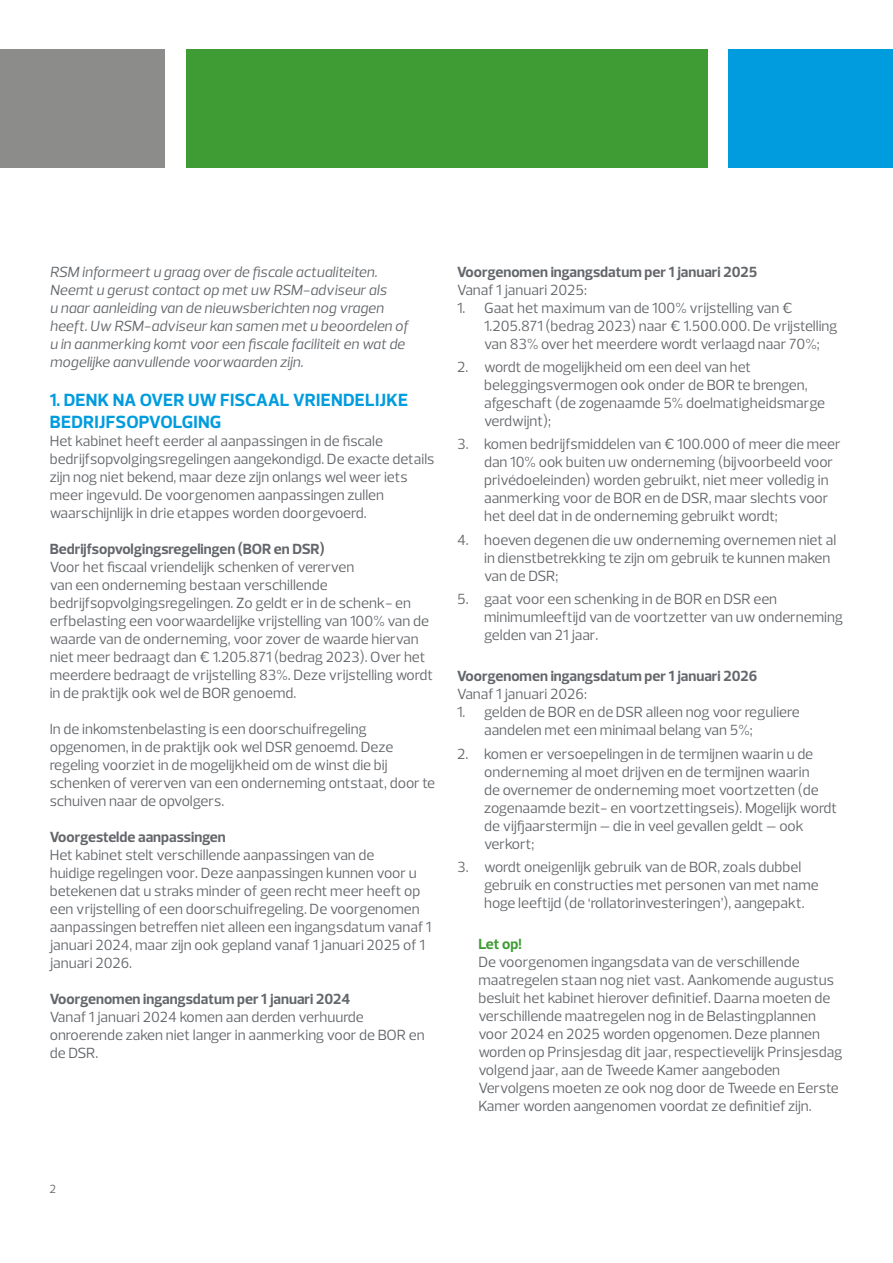
<style>
.page{position:relative;width:893px;height:1263px;background:#fff}
.page>*{position:absolute;margin:0;border:0;box-sizing:border-box;transform-origin:0 0}
.t1{font:700 18px/21.6px "Prelo";letter-spacing:.015em;color:#009cde}
.t2{font:15px/18px "Prelo";color:#63666a}
.t3{font:italic 15px/18px "Prelo";color:#63666a}
.t4{font:700 15px "Prelo";color:#63666a}
.t5{font:700 15px "Prelo";color:#3f9c35}
.t6{font:12px "Prelo";color:#63666a}
</style>
<div class="page">
<div style="left:729px;top:50px;width:164px;height:118px;background:#009cde"></div>
<div style="left:186px;top:50px;width:521px;height:118px;background:#3f9c35"></div>
<div style="left:0;top:50px;width:164px;height:118px;background:#8c8c8b"></div>
<p class="t3" style="left:50px;top:263px;width:360px">RSM informeert u graag over de fiscale actualiteiten.<br>Neemt u gerust contact op met uw RSM-adviseur als<br>u naar aanleiding van de nieuwsberichten nog vragen heeft. Uw RSM-adviseur kan samen met u beoordelen of u in aanmerking komt voor een fiscale faciliteit en wat de mogelijke aanvullende voorwaarden zijn.</p>
<p class="t1" style="left:50px;top:390px;width:360px">1. DENK NA OVER UW FISCAAL VRIENDELIJKE<br>BEDRIJFSOPVOLGING</p>
<p class="t2" style="left:50px;top:432px;width:386px">Het kabinet heeft eerder al aanpassingen in de fiscale bedrijfsopvolgingsregelingen aangekondigd. De exacte details zijn nog niet bekend, maar deze zijn onlangs wel weer iets meer ingevuld. De voorgenomen aanpassingen zullen waarschijnlijk in drie etappes worden doorgevoerd.</p>
<p class="t4" style="left:50px;top:540px;width:277px">Bedrijfsopvolgingsregelingen (BOR en DSR)</p>
<p class="t2" style="left:50px;top:558px;width:385px">Voor het fiscaal vriendelijk schenken of vererven<br>van een onderneming bestaan verschillende bedrijfsopvolgingsregelingen. Zo geldt er in de schenk- en erfbelasting een voorwaardelijke vrijstelling van 100% van de waarde van de onderneming, voor zover de waarde hiervan niet meer bedraagt dan € 1.205.871 (bedrag 2023). Over het meerdere bedraagt de vrijstelling 83%. Deze vrijstelling wordt in de praktijk ook wel de BOR genoemd.</p>
<p class="t2" style="left:50px;top:720px;width:387px">In de inkomstenbelasting is een doorschuifregeling opgenomen, in de praktijk ook wel DSR genoemd. Deze regeling voorziet in de mogelijkheid om de winst die bij schenken of vererven van een onderneming ontstaat, door te schuiven naar de opvolgers.</p>
<p class="t4" style="left:50px;top:828px;width:178px">Voorgestelde aanpassingen</p>
<p class="t2" style="left:50px;top:846px;width:383px">Het kabinet stelt verschillende aanpassingen van de<br>huidige regelingen voor. Deze aanpassingen kunnen voor u betekenen dat u straks minder of geen recht meer heeft op een vrijstelling of een doorschuifregeling. De voorgenomen aanpassingen betreffen niet alleen een ingangsdatum vanaf 1 januari 2024, maar zijn ook gepland vanaf 1 januari 2025 of 1 januari 2026.</p>
<p class="t4" style="left:50px;top:990px;width:302px">Voorgenomen ingangsdatum per 1 januari 2024</p>
<p class="t2" style="left:50px;top:1008px;width:376px">Vanaf 1 januari 2024 komen aan derden verhuurde onroerende zaken niet langer in aanmerking voor de BOR en de DSR.</p>
<p class="t4" style="left:457px;top:262px;width:302px">Voorgenomen ingangsdatum per 1 januari 2025</p>
<p class="t2" style="left:457px;top:281px;width:131px">Vanaf 1 januari 2025:</p>
<p class="t2" style="left:484px;top:299px;width:355px;text-indent:-27px">1. Gaat het maximum van de 100% vrijstelling van €<br>1.205.871 (bedrag 2023) naar € 1.500.000. De vrijstelling van 83% over het meerdere wordt verlaagd naar 70%;</p>
<p class="t2" style="left:484px;top:358px;width:343px;text-indent:-27px">2. wordt de mogelijkheid om een deel van het beleggingsvermogen ook onder de BOR te brengen, afgeschaft (de zogenaamde 5% doelmatigheidsmarge verdwijnt);</p>
<p class="t2" style="left:484px;top:435px;width:358px;text-indent:-27px">3. komen bedrijfsmiddelen van € 100.000 of meer die meer dan 10% ook buiten uw onderneming (bijvoorbeeld voor privédoeleinden) worden gebruikt, niet meer volledig in aanmerking voor de BOR en de DSR, maar slechts voor het deel dat in de onderneming gebruikt wordt;</p>
<p class="t2" style="left:484px;top:531px;width:354px;text-indent:-27px">4. hoeven degenen die uw onderneming overnemen niet al in dienstbetrekking te zijn om gebruik te kunnen maken van de DSR;</p>
<p class="t2" style="left:484px;top:590px;width:360px;text-indent:-27px">5. gaat voor een schenking in de BOR en DSR een minimumleeftijd van de voortzetter van uw onderneming gelden van 21 jaar.</p>
<p class="t4" style="left:457px;top:667px;width:302px">Voorgenomen ingangsdatum per 1 januari 2026</p>
<p class="t2" style="left:457px;top:685px;width:131px">Vanaf 1 januari 2026:</p>
<p class="t2" style="left:484px;top:703px;width:317px;text-indent:-27px">1. gelden de BOR en de DSR alleen nog voor reguliere aandelen met een minimaal belang van 5%;</p>
<p class="t2" style="left:484px;top:745px;width:355px;text-indent:-27px">2. komen er versoepelingen in de termijnen waarin u de onderneming al moet drijven en de termijnen waarin<br>de overnemer de onderneming moet voortzetten (de zogenaamde bezit- en voortzettingseis). Mogelijk wordt de vijfjaarstermijn – die in veel gevallen geldt – ook verkort;</p>
<p class="t2" style="left:484px;top:858px;width:336px;text-indent:-27px">3. wordt oneigenlijk gebruik van de BOR, zoals dubbel gebruik en constructies met personen van met name hoge leeftijd (de ‘rollatorinvesteringen’), aangepakt.</p>
<p class="t5" style="left:478px;top:935px;width:45px">Let op!</p>
<p class="t2" style="left:478px;top:953px;width:366px">De voorgenomen ingangsdata van de verschillende maatregelen staan nog niet vast. Aankomende augustus besluit het kabinet hierover definitief. Daarna moeten de verschillende maatregelen nog in de Belastingplannen voor 2024 en 2025 worden opgenomen. Deze plannen worden op Prinsjesdag dit jaar, respectievelijk Prinsjesdag volgend jaar, aan de Tweede Kamer aangeboden Vervolgens moeten ze ook nog door de Tweede en Eerste Kamer worden aangenomen voordat ze definitief zijn.</p>
<p class="t6" style="left:50px;top:1181px;width:8px">2</p>
</div>
